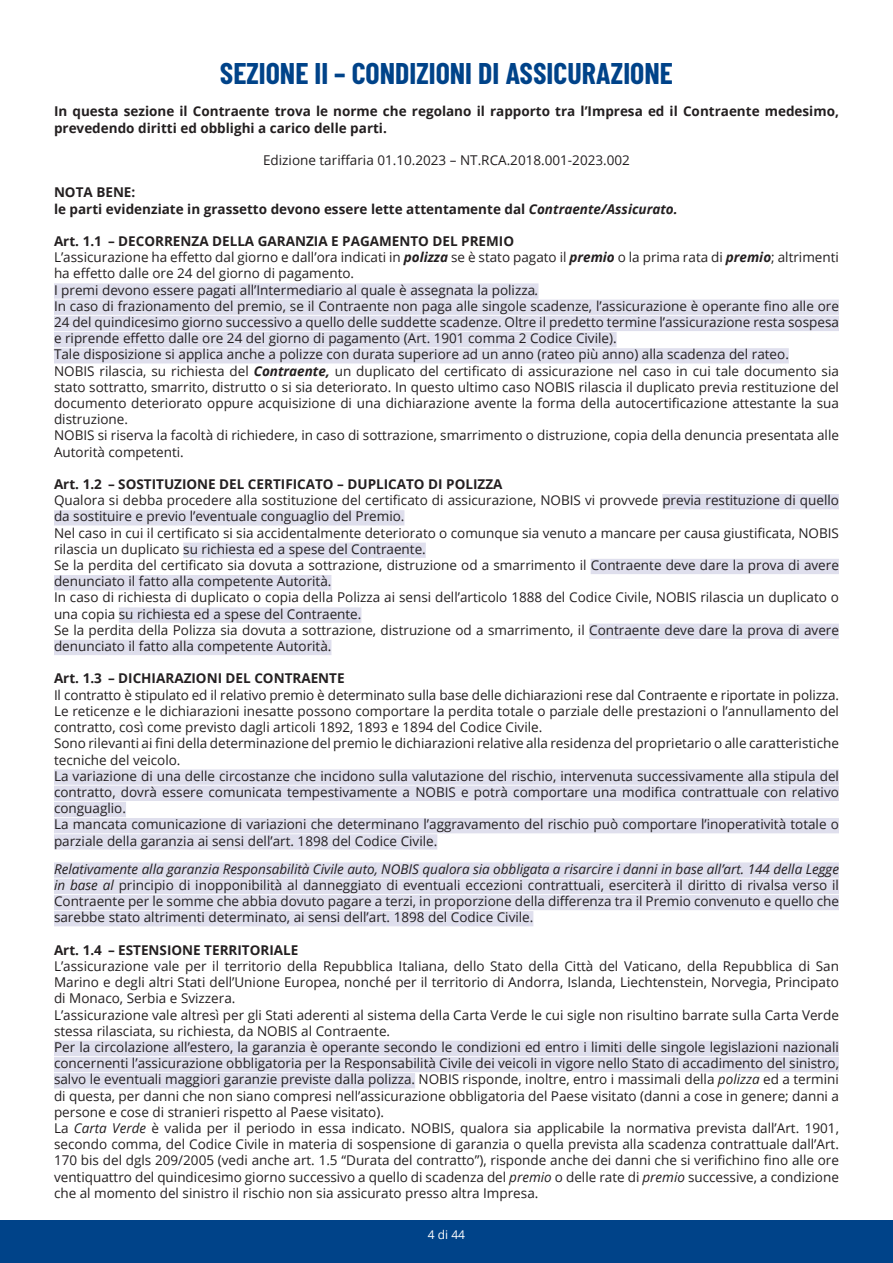
<style>
.page{position:relative;width:893px;height:1263px;background:#fff}
.page>*{position:absolute;margin:0;border:0;box-sizing:border-box;transform-origin:0 0}
.t1{font:700 30px "Barlow Condensed";color:#004389}
.Normale{font:13.5px/16.2px "Open Sans";color:#231f20}
.Normale-2{font:700 13.5px/16.2px "Open Sans";color:#231f20}
.t2{font:12px "Open Sans";color:#fff}
.s1{font-style:italic}
.s2{font-weight:700;font-style:italic}
</style>
<div class="page">
<div style="left:0;top:1220px;width:893px;height:43px;background:#004389"></div>
<div style="left:54px;top:283px;width:484px;height:16px;background:#dfdfed"></div>
<div style="left:54px;top:300px;width:785px;height:15px;background:#dfdfed"></div>
<div style="left:54px;top:316px;width:785px;height:15px;background:#dfdfed"></div>
<div style="left:54px;top:332px;width:563px;height:15px;background:#dfdfed"></div>
<div style="left:54px;top:348px;width:735px;height:15px;background:#dfdfed"></div>
<div style="left:662px;top:494px;width:177px;height:15px;background:#dfdfed"></div>
<div style="left:54px;top:510px;width:350px;height:15px;background:#dfdfed"></div>
<div style="left:183px;top:543px;width:243px;height:15px;background:#dfdfed"></div>
<div style="left:591px;top:559px;width:248px;height:15px;background:#dfdfed"></div>
<div style="left:54px;top:575px;width:277px;height:15px;background:#dfdfed"></div>
<div style="left:119px;top:607px;width:242px;height:16px;background:#dfdfed"></div>
<div style="left:589px;top:624px;width:250px;height:15px;background:#dfdfed"></div>
<div style="left:54px;top:640px;width:277px;height:15px;background:#dfdfed"></div>
<div style="left:54px;top:769px;width:785px;height:16px;background:#dfdfed"></div>
<div style="left:54px;top:786px;width:785px;height:15px;background:#dfdfed"></div>
<div style="left:54px;top:802px;width:72px;height:15px;background:#dfdfed"></div>
<div style="left:54px;top:818px;width:785px;height:15px;background:#dfdfed"></div>
<div style="left:54px;top:834px;width:383px;height:15px;background:#dfdfed"></div>
<div style="left:54px;top:862px;width:785px;height:16px;background:#dfdfed"></div>
<div style="left:54px;top:879px;width:785px;height:15px;background:#dfdfed"></div>
<div style="left:54px;top:895px;width:785px;height:15px;background:#dfdfed"></div>
<div style="left:54px;top:911px;width:479px;height:15px;background:#dfdfed"></div>
<div style="left:54px;top:1041px;width:785px;height:15px;background:#dfdfed"></div>
<div style="left:54px;top:1057px;width:785px;height:15px;background:#dfdfed"></div>
<div style="left:54px;top:1073px;width:361px;height:15px;background:#dfdfed"></div>
<p class="t1" style="left:220px;top:55px;width:454px">SEZIONE II – CONDIZIONI DI ASSICURAZIONE</p>
<p class="Normale-2" style="left:54px;top:103px;width:786px">In questa sezione il Contraente trova le norme che regolano il rapporto tra l’Impresa ed il Contraente medesimo, prevedendo diritti ed obblighi a carico delle parti.</p>
<p class="Normale" style="left:263px;top:152px;width:368px">Edizione tariffaria 01.10.2023 – NT.RCA.2018.001-2023.002</p>
<p class="Normale-2" style="left:54px;top:184px;width:83px">NOTA BENE:</p>
<p class="Normale-2" style="left:54px;top:200px;width:625px">le parti evidenziate in grassetto devono essere lette attentamente dal <span class="s1">Contraente/Assicurato.</span></p>
<p class="Normale-2" style="left:54px;top:233px;width:462px">Art. 1.1 – DECORRENZA DELLA GARANZIA E PAGAMENTO DEL PREMIO</p>
<p class="Normale" style="left:54px;top:249px;width:786px">L’assicurazione ha effetto dal giorno e dall’ora indicati in <span class="s2">polizza</span> se è stato pagato il <span class="s2">premio</span> o la prima rata di <span class="s2">premio</span>; altrimenti ha effetto dalle ore 24 del giorno di pagamento.</p>
<p class="Normale" style="left:54px;top:281px;width:486px">I premi devono essere pagati all’Intermediario al quale è assegnata la polizza<span class="s1">.</span></p>
<p class="Normale" style="left:54px;top:297px;width:786px;text-align:justify">In caso di frazionamento del premio, se il Contraente non paga alle singole scadenze, l’assicurazione è operante fino alle ore 24 del quindicesimo giorno successivo a quello delle suddette scadenze. Oltre il predetto termine l’assicurazione resta sospesa e riprende effetto dalle ore 24 del giorno di pagamento (Art. 1901 comma 2 Codice Civile).</p>
<p class="Normale" style="left:54px;top:346px;width:736px">Tale disposizione si applica anche a polizze con durata superiore ad un anno (rateo più anno) alla scadenza del rateo.</p>
<p class="Normale" style="left:54px;top:362px;width:786px;text-align:justify">NOBIS rilascia, su richiesta del <span class="s2">Contraente,</span> un duplicato del certificato di assicurazione nel caso in cui tale documento sia stato sottratto, smarrito, distrutto o si sia deteriorato. In questo ultimo caso NOBIS rilascia il duplicato previa restituzione del documento deteriorato oppure acquisizione di una dichiarazione avente la forma della autocertificazione attestante la sua distruzione.</p>
<p class="Normale" style="left:54px;top:427px;width:786px">NOBIS si riserva la facoltà di richiedere, in caso di sottrazione, smarrimento o distruzione, copia della denuncia presentata alle<br>Autorità competenti.</p>
<p class="Normale-2" style="left:54px;top:476px;width:450px">Art. 1.2 – SOSTITUZIONE DEL CERTIFICATO – DUPLICATO DI POLIZZA</p>
<p class="Normale" style="left:54px;top:492px;width:786px">Qualora si debba procedere alla sostituzione del certificato di assicurazione, NOBIS vi provvede previa restituzione di quello da sostituire e previo l’eventuale conguaglio del Premio.</p>
<p class="Normale" style="left:54px;top:524px;width:786px">Nel caso in cui il certificato si sia accidentalmente deteriorato o comunque sia venuto a mancare per causa giustificata, NOBIS rilascia un duplicato su richiesta ed a spese del Contraente.</p>
<p class="Normale" style="left:54px;top:557px;width:786px">Se la perdita del certificato sia dovuta a sottrazione, distruzione od a smarrimento il Contraente deve dare la prova di avere denunciato il fatto alla competente Autorità.</p>
<p class="Normale" style="left:54px;top:589px;width:786px">In caso di richiesta di duplicato o copia della Polizza ai sensi dell’articolo 1888 del Codice Civile, NOBIS rilascia un duplicato o una copia su richiesta ed a spese del Contraente.</p>
<p class="Normale" style="left:54px;top:621px;width:786px">Se la perdita della Polizza sia dovuta a sottrazione, distruzione od a smarrimento, il Contraente deve dare la prova di avere denunciato il fatto alla competente Autorità.</p>
<p class="Normale-2" style="left:54px;top:670px;width:292px">Art. 1.3 – DICHIARAZIONI DEL CONTRAENTE</p>
<p class="Normale" style="left:54px;top:686px;width:786px">Il contratto è stipulato ed il relativo premio è determinato sulla base delle dichiarazioni rese dal Contraente e riportate in polizza.</p>
<p class="Normale" style="left:54px;top:702px;width:786px">Le reticenze e le dichiarazioni inesatte possono comportare la perdita totale o parziale delle prestazioni o l’annullamento del contratto, così come previsto dagli articoli 1892, 1893 e 1894 del Codice Civile.</p>
<p class="Normale" style="left:54px;top:735px;width:786px">Sono rilevanti ai fini della determinazione del premio le dichiarazioni relative alla residenza del proprietario o alle caratteristiche tecniche del veicolo.</p>
<p class="Normale" style="left:54px;top:767px;width:786px;text-align:justify">La variazione di una delle circostanze che incidono sulla valutazione del rischio, intervenuta successivamente alla stipula del contratto, dovrà essere comunicata tempestivamente a NOBIS e potrà comportare una modifica contrattuale con relativo conguaglio.</p>
<p class="Normale" style="left:54px;top:816px;width:786px">La mancata comunicazione di variazioni che determinano l’aggravamento del rischio può comportare l’inoperatività totale o parziale della garanzia ai sensi dell’art. 1898 del Codice Civile.</p>
<p class="Normale" style="left:54px;top:860px;width:786px;text-align:justify"><span class="s1">Relativamente alla garanzia Responsabilità Civile auto, NOBIS qualora sia obbligata a risarcire i danni in base all’art. 144 della Legge in base al</span> principio di inopponibilità al danneggiato di eventuali eccezioni contrattuali, eserciterà il diritto di rivalsa verso il Contraente per le somme che abbia dovuto pagare a terzi, in proporzione della differenza tra il Premio convenuto e quello che sarebbe stato altrimenti determinato, ai sensi dell’art. 1898 del Codice Civile.</p>
<p class="Normale-2" style="left:54px;top:941px;width:246px">Art. 1.4 – ESTENSIONE TERRITORIALE</p>
<p class="Normale" style="left:54px;top:957px;width:786px;text-align:justify">L’assicurazione vale per il territorio della Repubblica Italiana, dello Stato della Città del Vaticano, della Repubblica di San Marino e degli altri Stati dell’Unione Europea, nonché per il territorio di Andorra, Islanda, Liechtenstein, Norvegia, Principato di Monaco, Serbia e Svizzera.</p>
<p class="Normale" style="left:54px;top:1006px;width:786px">L’assicurazione vale altresì per gli Stati aderenti al sistema della Carta Verde le cui sigle non risultino barrate sulla Carta Verde stessa rilasciata, su richiesta, da NOBIS al Contraente.</p>
<p class="Normale" style="left:54px;top:1038px;width:786px;text-align:justify">Per la circolazione all’estero, la garanzia è operante secondo le condizioni ed entro i limiti delle singole legislazioni nazionali concernenti l’assicurazione obbligatoria per la Responsabilità Civile dei veicoli in vigore nello Stato di accadimento del sinistro, salvo le eventuali maggiori garanzie previste dalla polizza. NOBIS risponde, inoltre, entro i massimali della <span class="s1">polizza</span> ed a termini di questa, per danni che non siano compresi nell’assicurazione obbligatoria del Paese visitato (danni a cose in genere; danni a persone e cose di stranieri rispetto al Paese visitato).</p>
<p class="Normale" style="left:54px;top:1119px;width:786px;text-align:justify">La <span class="s1">Carta Verde</span> è valida per il periodo in essa indicato. NOBIS, qualora sia applicabile la normativa prevista dall’Art. 1901, secondo comma, del Codice Civile in materia di sospensione di garanzia o quella prevista alla scadenza contrattuale dall’Art.<br>170 bis del dgls 209/2005 (vedi anche art. 1.5 “Durata del contratto”), risponde anche dei danni che si verifichino fino alle ore ventiquattro del quindicesimo giorno successivo a quello di scadenza del <span class="s1">premio</span> o delle rate di <span class="s1">premio</span> successive, a condizione che al momento del sinistro il rischio non sia assicurato presso altra Impresa.</p>
<p class="t2" style="left:428px;top:1227px;width:39px">4 di 44</p>
</div>
